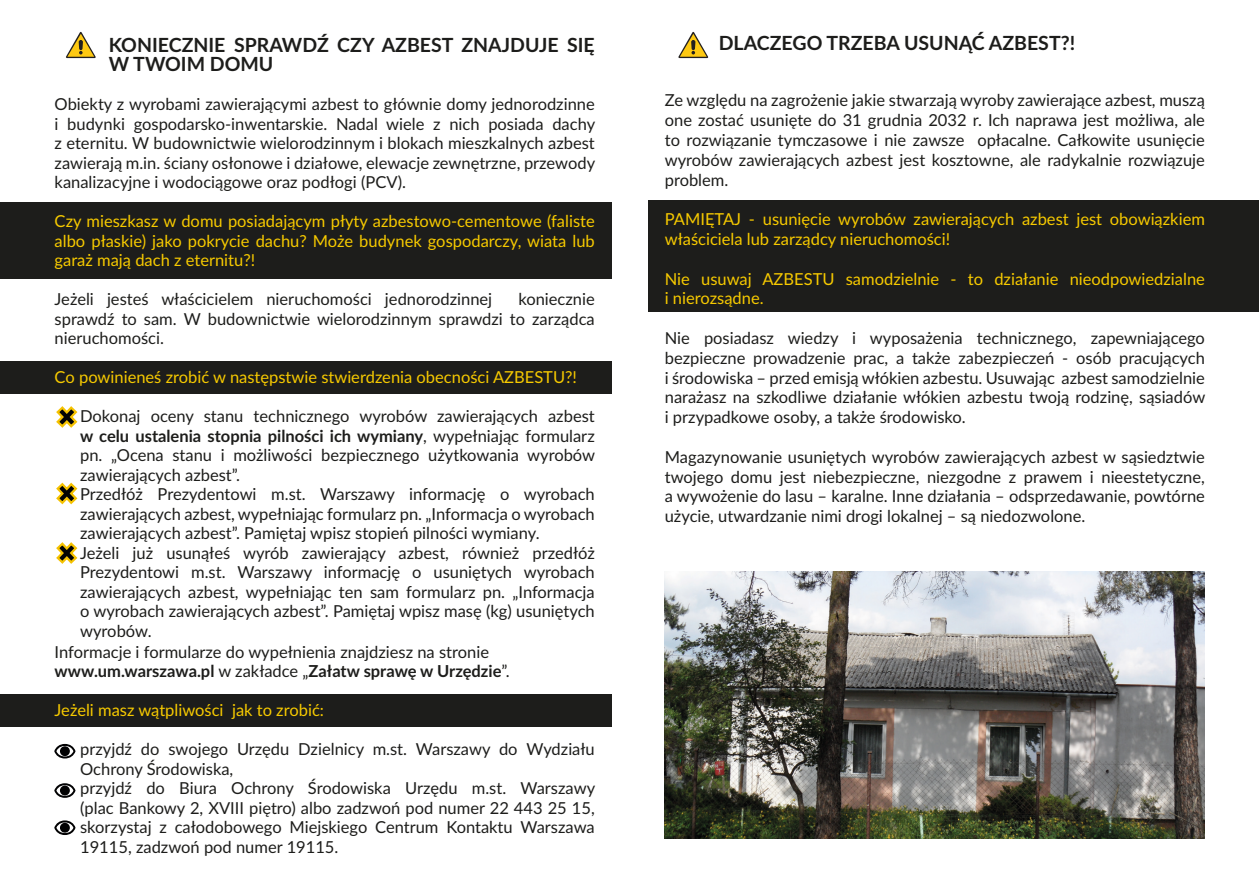
<style>
.page{position:relative;width:1259px;height:893px;background:#fff}
.page>*{position:absolute;margin:0;border:0;box-sizing:border-box;transform-origin:0 0}
.t1{font:700 19.5px/19.5px "Lato";color:#1d1d1b}
.t2{font:16.5px/19.5px "Lato";color:#1d1d1b;text-align:justify}
.t3{font:16.5px/19.5px "Lato";color:#f7ca00}
.t4{font:700 16.5px "Lato";color:#1d1d1b}
.s1{font-weight:700}
.s2{font-weight:400}
</style>
<div class="page">
<img style="left:665px;top:572px;width:540px;height:267px">
<div style="left:0;top:202px;width:612px;height:76px;background:#1d1d1b"></div>
<div style="left:648px;top:200px;width:611px;height:112px;background:#1d1d1b"></div>
<div style="left:0;top:361px;width:612px;height:33px;background:#1d1d1b"></div>
<div style="left:0;top:694px;width:612px;height:33px;background:#1d1d1b"></div>
<svg style="left:56px;top:406px;width:22px;height:22px"></svg>
<svg style="left:56px;top:482px;width:22px;height:23px"></svg>
<svg style="left:56px;top:542px;width:22px;height:22px"></svg>
<svg style="left:66px;top:32px;width:30px;height:26px"></svg>
<svg style="left:79px;top:40px;width:4px;height:10px"></svg>
<svg style="left:678px;top:32px;width:30px;height:26px"></svg>
<svg style="left:691px;top:40px;width:4px;height:10px"></svg>
<svg style="left:54px;top:744px;width:22px;height:14px"></svg>
<svg style="left:56px;top:745px;width:17px;height:11px"></svg>
<div style="left:60px;top:746px;width:10px;height:10px;background:#020203;border-radius:50%"></div>
<svg style="left:54px;top:783px;width:22px;height:15px"></svg>
<svg style="left:56px;top:784px;width:17px;height:12px"></svg>
<div style="left:60px;top:786px;width:10px;height:9px;background:#020203;border-radius:50%"></div>
<svg style="left:54px;top:820px;width:22px;height:15px"></svg>
<svg style="left:56px;top:822px;width:17px;height:11px"></svg>
<div style="left:60px;top:823px;width:10px;height:10px;background:#020203;border-radius:50%"></div>
<p class="t1" style="left:109px;top:34px;width:487px">KONIECZNIE SPRAWDŹ CZY AZBEST ZNAJDUJE SIĘ<br>W TWOIM DOMU</p>
<p class="t2" style="left:55px;top:94px;width:542px">Obiekty z wyrobami zawierającymi azbest to głównie domy jednorodzinne i budynki gospodarsko-inwentarskie. Nadal wiele z nich posiada dachy z eternitu. W budownictwie wielorodzinnym i blokach mieszkalnych azbest zawierają m.in. ściany osłonowe i działowe, elewacje zewnętrzne, przewody kanalizacyjne i wodociągowe oraz podłogi (PCV).</p>
<p class="t3" style="left:55px;top:211px;width:541px;text-align:justify">Czy mieszkasz w domu posiadającym płyty azbestowo-cementowe (faliste albo płaskie) jako pokrycie dachu? Może budynek gospodarczy, wiata lub garaż mają dach z eternitu?!</p>
<p class="t2" style="left:55px;top:289px;width:439px">Jeżeli jesteś właścicielem nieruchomości jednorodzinnej</p>
<p class="t2" style="left:55px;top:289px;width:541px;text-indent:464px">koniecznie sprawdź to sam. W budownictwie wielorodzinnym sprawdzi to zarządca nieruchomości.</p>
<p class="t3" style="left:55px;top:367px;width:524px">Co powinieneś zrobić w następstwie stwierdzenia obecności AZBESTU?!</p>
<p class="t2" style="left:80px;top:406px;width:516px">Dokonaj oceny stanu technicznego wyrobów zawierających azbest <span class="s1">w celu ustalenia stopnia pilności ich wymiany</span>, wypełniając formularz pn. „Ocena stanu i możliwości bezpiecznego użytkowania wyrobów zawierających azbest”.</p>
<p class="t2" style="left:80px;top:484px;width:516px">Przedłóż Prezydentowi m.st. Warszawy informację o wyrobach zawierających azbest, wypełniając formularz pn. „Informacja o wyrobach zawierających azbest”. Pamiętaj wpisz stopień pilności wymiany.</p>
<p class="t2" style="left:80px;top:542px;width:516px">Jeżeli już usunąłeś wyrób zawierający azbest, również przedłóż Prezydentowi m.st. Warszawy informację o usuniętych wyrobach zawierających azbest, wypełniając ten sam formularz pn. „Informacja o wyrobach zawierających azbest”. Pamiętaj wpisz masę (kg) usuniętych wyrobów.</p>
<p class="t2" style="left:55px;top:641px;width:436px">Informacje i formularze do wypełnienia znajdziesz na stronie</p>
<p class="t4" style="left:55px;top:659px;width:456px">www.um.warszawa.pl <span class="s2">w zakładce „</span>Załatw sprawę w Urzędzie<span class="s2">”.</span></p>
<p class="t3" style="left:55px;top:700px;width:271px">Jeżeli masz wątpliwości jak to zrobić:</p>
<p class="t2" style="left:80px;top:739px;width:516px">przyjdź do swojego Urzędu Dzielnicy m.st. Warszawy do Wydziału<br>Ochrony Środowiska,</p>
<p class="t2" style="left:80px;top:778px;width:516px">przyjdź do Biura Ochrony Środowiska Urzędu m.st. Warszawy (plac Bankowy 2, XVIII piętro) albo zadzwoń pod numer 22 443 25 15, skorzystaj z całodobowego Miejskiego Centrum Kontaktu Warszawa 19115, zadzwoń pod numer 19115.</p>
<p class="t1" style="left:719px;top:32px;width:358px">DLACZEGO TRZEBA USUNĄĆ AZBEST?!</p>
<p class="t2" style="left:665px;top:90px;width:541px">Ze względu na zagrożenie jakie stwarzają wyroby zawierające azbest, muszą one zostać usunięte do 31 grudnia 2032 r. Ich naprawa jest możliwa, ale to rozwiązanie tymczasowe i nie zawsze opłacalne. Całkowite usunięcie wyrobów zawierających azbest jest kosztowne, ale radykalnie rozwiązuje problem.</p>
<p class="t3" style="left:665px;top:209px;width:541px">PAMIĘTAJ - usunięcie wyrobów zawierających azbest jest obowiązkiem właściciela lub zarządcy nieruchomości!</p>
<p class="t3" style="left:665px;top:268px;width:541px">Nie usuwaj AZBESTU samodzielnie - to działanie nieodpowiedzialne i nierozsądne.</p>
<p class="t2" style="left:665px;top:327px;width:542px">Nie posiadasz wiedzy i wyposażenia technicznego, zapewniającego bezpieczne prowadzenie prac, a także zabezpieczeń - osób pracujących i środowiska – przed emisją włókien azbestu. Usuwając azbest samodzielnie narażasz na szkodliwe działanie włókien azbestu twoją rodzinę, sąsiadów i przypadkowe osoby, a także środowisko.</p>
<p class="t2" style="left:665px;top:446px;width:541px">Magazynowanie usuniętych wyrobów zawierających azbest w sąsiedztwie twojego domu jest niebezpieczne, niezgodne z prawem i nieestetyczne, a wywożenie do lasu – karalne. Inne działania – odsprzedawanie, powtórne użycie, utwardzanie nimi drogi lokalnej – są niedozwolone.</p>
</div>
